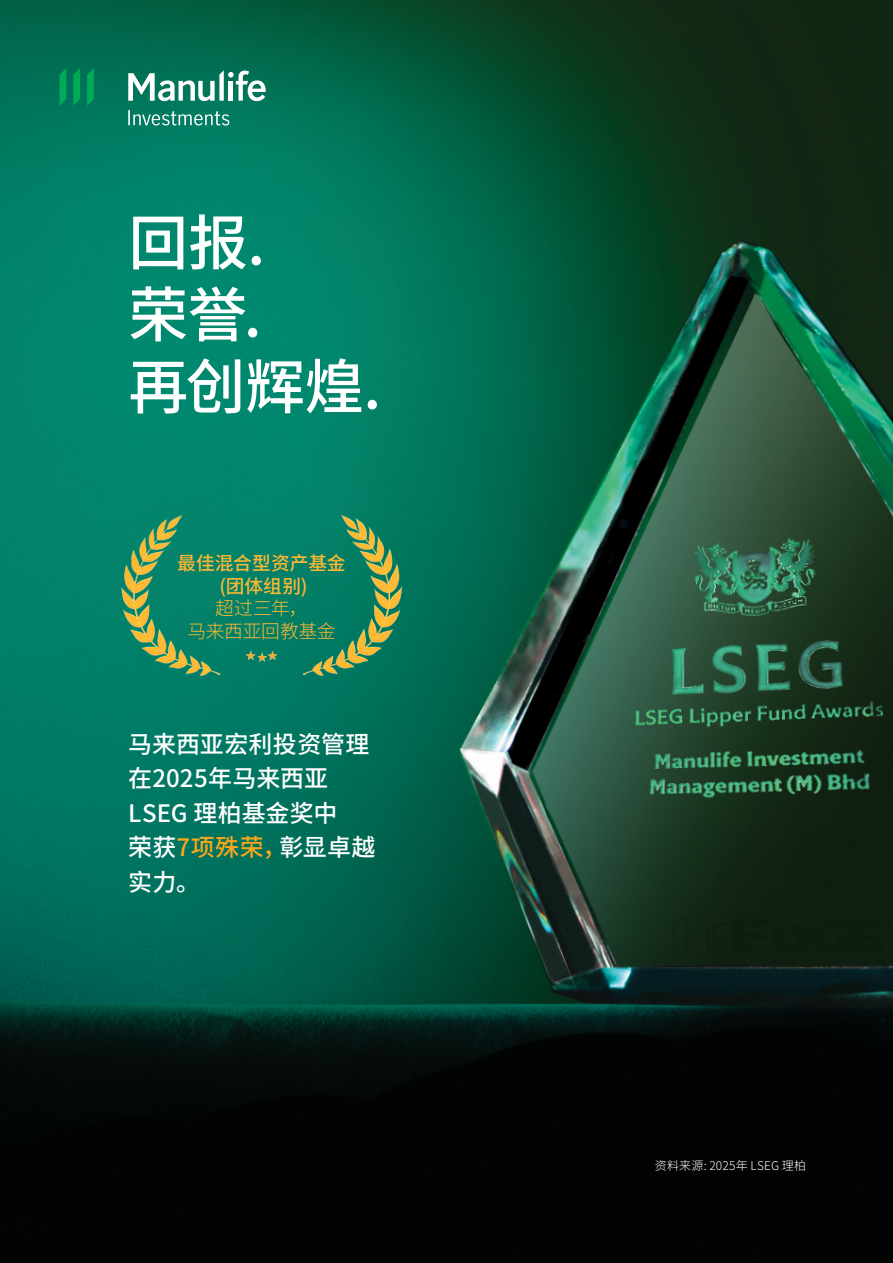
<style>
.page{position:relative;width:893px;height:1263px;background:#fff}
.page>*{position:absolute;margin:0;border:0;box-sizing:border-box;transform-origin:0 0}
.t1{font:500 60px/72px "Noto Sans CJ Ksc";letter-spacing:-.01em;color:#fff}
.t2{font:500 24px/34.5px "Noto Sans CJ Ksc";letter-spacing:.005em;color:#fff}
.t3{font:500 18.75px/22.5px "Noto Sans CJ Ksc";letter-spacing:.005em;color:#fcb833;text-align:center}
.t4{font:300 18.75px/22.5px "Noto Sans CJ Ksc";letter-spacing:-.015em;color:#fcb833;text-align:center}
.t5{font:300 12px "Noto Sans CJ Ksc";letter-spacing:.02em;color:#fff}
.s1{color:#faa61a}
</style>
<div class="page">
<img style="left:0;top:0;width:893px;height:1263px">
<svg style="left:128px;top:70px;width:138px;height:31px"></svg>
<svg style="left:87px;top:68px;width:7px;height:38px"></svg>
<svg style="left:73px;top:68px;width:7px;height:38px"></svg>
<svg style="left:60px;top:68px;width:6px;height:38px"></svg>
<svg style="left:128px;top:110px;width:101px;height:16px;background:#3e9a86"></svg>
<img style="left:111px;top:514px;width:297px;height:163px">
<h1 class="t1" style="left:128px;top:208px;width:254px">回报.<br>荣誉.<br>再创辉煌.</h1>
<p class="t3" style="left:177px;top:552px;width:170px">最佳混合型资产基金(团体组别)</p>
<p class="t4" style="left:187px;top:597px;width:150px">超过三年，<br>马来西亚回教基金</p>
<p class="t2" style="left:128px;top:727px;width:249px">马来西亚宏利投资管理在2025年马来西亚<br>LSEG 理柏基金奖中<br>荣获<span class="s1">7项殊荣，</span>彰显卓越实力。</p>
<p class="t5" style="left:655px;top:1159px;width:153px">资料来源: 2025年 LSEG 理柏</p>
</div>
